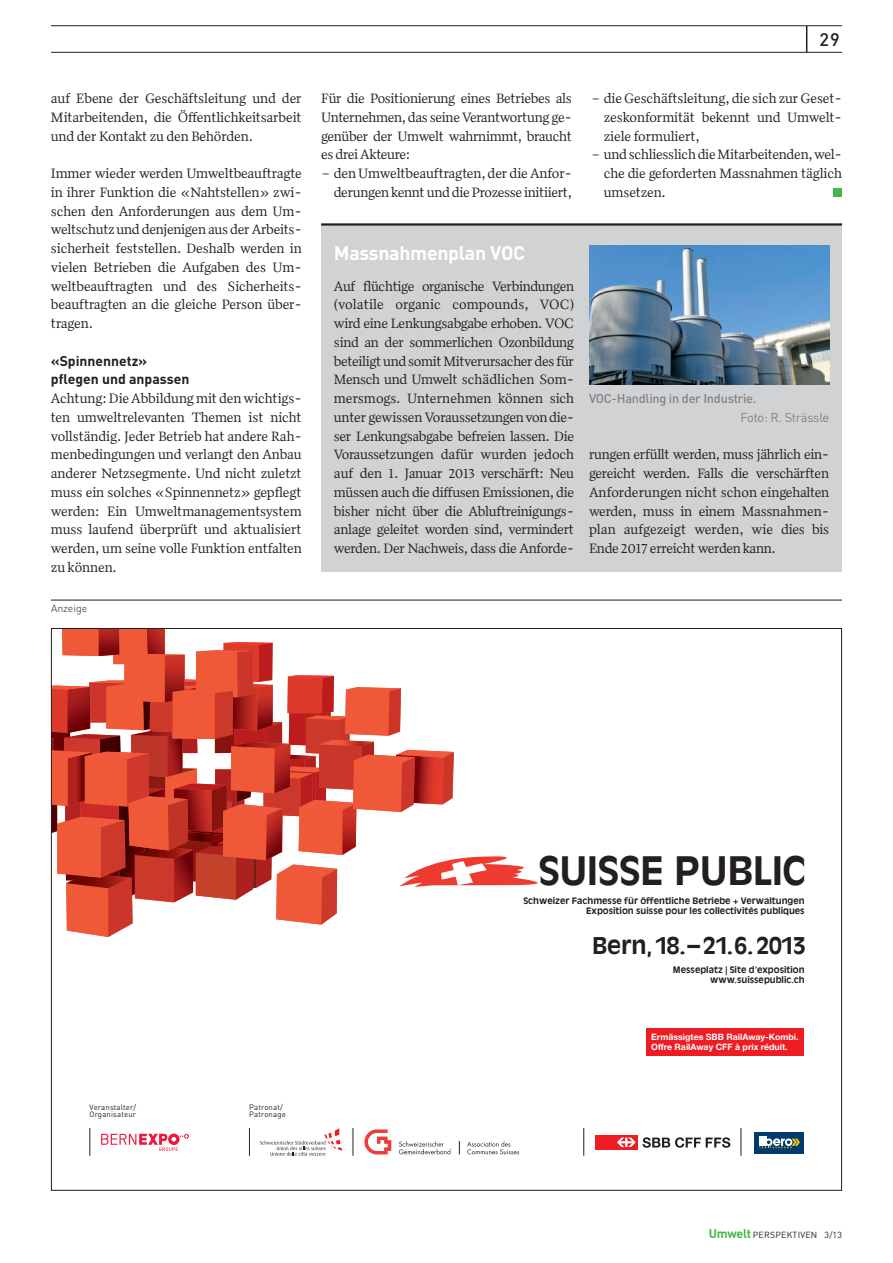
<style>
.page{position:relative;width:893px;height:1263px;background:#fff}
.page>*{position:absolute;margin:0;border:0;box-sizing:border-box;transform-origin:0 0}
.t1{font:700 38.85px "Antique Olive LT";letter-spacing:-.01em;color:#231f20}
.t2{font:700 22.8px "Antique Olive LT";color:#231f20}
.t3{font:700 19.5px "DINOT";letter-spacing:-.015em;color:#fff}
.t4{font:500 18px "DINOT";color:#231f20}
.t5{font:13.95px/18.8px "Quiosco One";letter-spacing:-.01em;color:#231f20;text-align:justify}
.t6{font:13.95px/18.8px "Quiosco One LF";letter-spacing:-.025em;color:#231f20}
.t7{font:700 13.95px/18.8px "DINOT";color:#231f20}
.t8{font:500 12.75px "DINOT";letter-spacing:-.02em;color:#808285}
.t9{font:12.75px "DINOT";letter-spacing:-.03em;color:#808285}
.t10{font:300 10.5px "DINOT";color:#231f20}
.t11{font:700 8.85px/10.5px "Antique Olive LT";color:#231f20;text-align:right}
.t12{font:700 8.85px/10.5px "Helvetica Neue LT Pro";color:#fff}
.t13{font:8.85px "DINOT";letter-spacing:.025em;color:#231f20}
.t14{font:7.8px/7.8px "DIN";letter-spacing:.02em;color:#231f20}
.s1{font-weight:700;font-size:12.45px;color:#45b749}
</style>
<div class="page">
<svg style="left:806px;top:26px;width:1px;height:26px"></svg>
<hr style="left:51px;top:25px;width:791px;height:1px;background:#231f20">
<hr style="left:51px;top:52px;width:791px;height:1px;background:#231f20">
<div style="left:833px;top:188px;width:9px;height:9px;background:#45b749"></div>
<div style="left:321px;top:224px;width:521px;height:348px;background:#d1d2d4"></div>
<hr style="left:321px;top:223px;width:521px;height:3px;background:#231f20">
<img style="left:589px;top:246px;width:240px;height:138px">
<svg style="left:260px;top:1128px;width:82px;height:28px"></svg>
<svg style="left:364px;top:1129px;width:27px;height:25px"></svg>
<svg style="left:399px;top:1141px;width:51px;height:13px"></svg>
<svg style="left:467px;top:1141px;width:52px;height:13px"></svg>
<svg style="left:459px;top:1141px;width:1px;height:13px"></svg>
<svg style="left:101px;top:1133px;width:88px;height:18px"></svg>
<svg style="left:90px;top:1128px;width:1px;height:28px"></svg>
<svg style="left:249px;top:1128px;width:1px;height:28px"></svg>
<svg style="left:583px;top:1128px;width:1px;height:28px"></svg>
<svg style="left:741px;top:1128px;width:1px;height:28px"></svg>
<svg style="left:353px;top:1128px;width:1px;height:28px"></svg>
<div style="left:596px;top:1135px;width:42px;height:14px;background:#ee1d23"></div>
<svg style="left:617px;top:1137px;width:19px;height:10px"></svg>
<svg style="left:642px;top:1137px;width:88px;height:11px"></svg>
<div style="left:754px;top:1132px;width:50px;height:21px;background:#003b6e"></div>
<svg style="left:759px;top:1136px;width:41px;height:12px"></svg>
<div style="left:646px;top:1028px;width:158px;height:28px;background:#ee1d23"></div>
<svg style="left:53px;top:630px;width:485px;height:307px"></svg>
<hr style="left:51px;top:600px;width:791px;height:1px;background:#231f20">
<p class="t5" style="left:51px;top:89px;width:252px">auf Ebene der Geschäftsleitung und der Mitarbeitenden, die Öffentlichkeitsarbeit und der Kontakt zu den Behörden.</p>
<p class="t5" style="left:51px;top:164px;width:252px;text-align:left">Immer wieder werden Umweltbeauftragte in ihrer Funktion die «Nahtstellen» zwi&shy;schen den Anforderungen aus dem Um&shy;weltschutz und denjenigen aus der Arbeits&shy;sicherheit feststellen. Deshalb werden in vielen Betrieben die Aufgaben des Um&shy;weltbeauftragten und des Sicherheits&shy;beauftragten an die gleiche Person über&shy;tragen.</p>
<p class="t7" style="left:51px;top:351px;width:140px">«Spinnennetz» pflegen und anpassen</p>
<p class="t5" style="left:51px;top:389px;width:252px">Achtung: Die Abbildung mit den wichtigs&shy;ten umweltrelevanten Themen ist nicht vollständig. Jeder Betrieb hat andere Rah&shy;menbedingungen und verlangt den Anbau anderer Netzsegmente. Und nicht zuletzt muss ein solches «Spinnennetz» gepflegt werden: Ein Umweltmanagementsystem muss laufend überprüft und aktualisiert werden, um seine volle Funktion entfalten zu können.</p>
<p class="t10" style="left:51px;top:601px;width:38px">Anzeige</p>
<p class="t4" style="left:819px;top:27px;width:22px">29</p>
<p class="t5" style="left:321px;top:89px;width:252px">Für die Positionierung eines Betriebes als Unternehmen, das seine Verantwortung ge&shy;genüber der Umwelt wahrnimmt, braucht es drei Akteure:</p>
<p class="t5" style="left:321px;top:164px;width:253px;text-align:right">– den Umweltbeauftragten, der die Anfor&shy;derungen kennt und die Prozesse initiiert,</p>
<p class="t5" style="left:604px;top:89px;width:240px;text-indent:-13px">– die Geschäftsleitung, die sich zur Geset&shy;zeskonformität bekennt und Umwelt&shy;ziele formuliert,</p>
<p class="t5" style="left:604px;top:145px;width:240px;text-indent:-13px">– und schliesslich die Mitarbeitenden, wel&shy;che die geforderten Massnahmen täglich umsetzen.</p>
<h3 class="t3" style="left:334px;top:240px;width:193px">Massnahmenplan VOC</h3>
<p class="t6" style="left:334px;top:276px;width:242px">Auf flüchtige organische Verbindungen (volatile organic compounds, VOC) wird eine Lenkungsabgabe erhoben. VOC sind an der sommerlichen Ozonbildung beteiligt und somit Mitverursacher des für Mensch und Umwelt schädlichen Som&shy;mersmogs. Unternehmen können sich unter gewissen Voraussetzungen von die&shy;ser Lenkungsabgabe befreien lassen. Die Voraussetzungen dafür wurden jedoch auf den 1. Januar 2013 verschärft: Neu müssen auch die diffusen Emissionen, die bisher nicht über die Abluftreinigungs&shy;anlage geleitet worden sind, vermindert werden. Der Nachweis, dass die Anforde-</p>
<p class="t8" style="left:589px;top:390px;width:169px">VOC-Handling in der Industrie.</p>
<p class="t9" style="left:740px;top:409px;width:90px">FOTO: R. STRÄSSLE</p>
<p class="t6" style="left:589px;top:445px;width:242px;text-align:justify">rungen erfüllt werden, muss jährlich ein&shy;gereicht werden. Falls die verschärften Anforderungen nicht schon eingehalten werden, muss in einem Massnahmen&shy;plan aufgezeigt werden, wie dies bis Ende 2017 erreicht werden kann.</p>
<p class="t14" style="left:90px;top:1103px;width:48px">Veranstalter/<br>Organisateur</p>
<p class="t14" style="left:249px;top:1103px;width:38px">Patronat/<br>Patronage</p>
<h1 class="t1" style="left:538px;top:847px;width:269px">SUISSE PUBLIC</h1>
<p class="t11" style="left:523px;top:895px;width:283px">Schweizer Fachmesse für öffentliche Betriebe + Verwaltungen<br>Exposition suisse pour les collectivités publiques</p>
<h2 class="t2" style="left:592px;top:932px;width:215px">Bern, 18.– 21. 6. 2013</h2>
<p class="t11" style="left:673px;top:964px;width:133px">Messeplatz | Site d’exposition www.suissepublic.ch</p>
<p class="t12" style="left:651px;top:1031px;width:149px">Ermässigtes SBB RailAway-Kombi.<br>Offre RailAway CFF à prix réduit.</p>
<p class="t13" style="left:709px;top:1228px;width:135px"><span class="s1">Umwelt</span> PERSPEKTIVEN 3/13</p>
</div>
